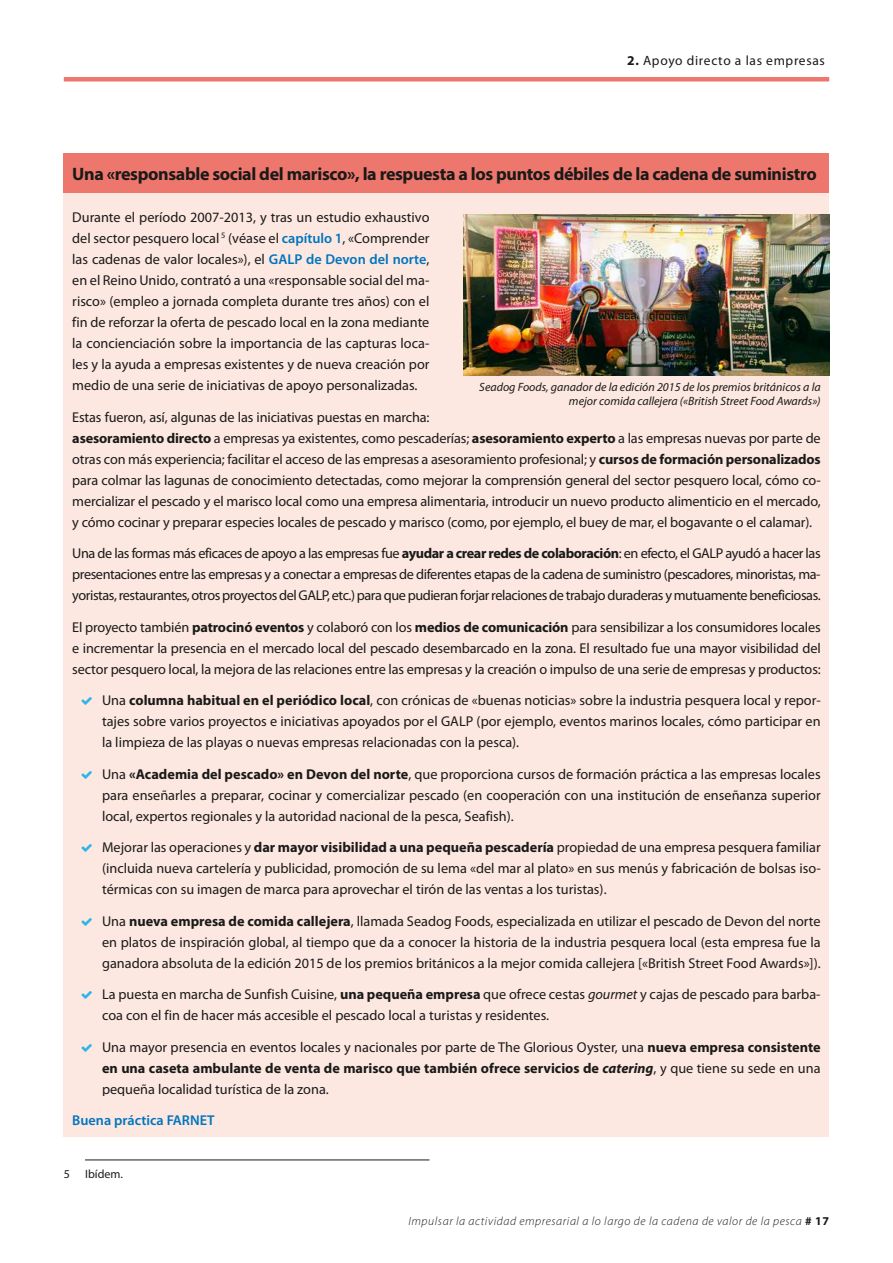
<style>
.page{position:relative;width:893px;height:1263px;background:#fff}
.page>*{position:absolute;margin:0;border:0;box-sizing:border-box;transform-origin:0 0}
.t1{font:700 18px "Myriad Pro";letter-spacing:-.02em;color:#1a1a18}
.t2{font:14.25px/21px "Myriad Pro";letter-spacing:-.01em;color:#1a1a18;text-align:justify}
.t3{font:600 14.25px "Myriad Pro";color:#0075be}
.t4{font:13.5px "Myriad Pro";letter-spacing:.05em;color:#1a1a18}
.t5{font:italic 12px/13.5px "Myriad Pro";color:#1a1a18;text-align:right}
.t6{font:italic 300 12px "Myriad Pro";letter-spacing:.05em;color:#1a1a18}
.t7{font:12px "Myriad Pro";color:#1a1a18}
.s1{font-weight:700}
.s2{font-weight:600;color:#0075be}
.s3{font-style:italic}
.s4{font-weight:700;font-style:italic}
.s5{font-weight:700;font-style:normal}
</style>
<div class="page">
<div style="left:64px;top:77px;width:765px;height:5px;background:#ee776d"></div>
<div style="left:64px;top:154px;width:765px;height:39px;background:#ee776d"></div>
<div style="left:64px;top:193px;width:765px;height:209px;background:#fce7e1"></div>
<div style="left:64px;top:393px;width:765px;height:146px;background:#fce7e1"></div>
<div style="left:64px;top:529px;width:765px;height:83px;background:#fce7e1"></div>
<div style="left:64px;top:603px;width:765px;height:83px;background:#fce7e1"></div>
<hr style="left:85px;top:1160px;width:344px;height:1px;background:#1a1a18">
<div style="left:64px;top:682px;width:765px;height:77px;background:#fce7e1"></div>
<div style="left:64px;top:755px;width:765px;height:78px;background:#fce7e1"></div>
<div style="left:64px;top:829px;width:765px;height:77px;background:#fce7e1"></div>
<div style="left:64px;top:902px;width:765px;height:78px;background:#fce7e1"></div>
<div style="left:64px;top:976px;width:765px;height:56px;background:#fce7e1"></div>
<div style="left:64px;top:1028px;width:765px;height:78px;background:#fce7e1"></div>
<div style="left:64px;top:1096px;width:765px;height:41px;background:#fce7e1"></div>
<img style="left:463px;top:214px;width:366px;height:162px">
<p class="t4" style="left:627px;top:52px;width:199px"><span class="s1">2.</span> Apoyo directo a las empresas</p>
<p class="t1" style="left:72px;top:162px;width:746px">Una «responsable social del marisco», la respuesta a los puntos débiles de la cadena de suministro</p>
<p class="t2" style="left:72px;top:206px;width:359px">Durante el período 2007-2013, y tras un estudio exhaustivo del sector pesquero local <sup>5</sup> (véase el <span class="s2">capítulo 1</span>, «Comprender las cadenas de valor locales»), el <span class="s2">GALP de Devon del norte</span>, en el Reino Unido, contrató a una «responsable social del ma&shy;risco» (empleo a jornada completa durante tres años) con el fin de reforzar la oferta de pescado local en la zona mediante la concienciación sobre la importancia de las capturas loca&shy;les y la ayuda a empresas existentes y de nueva creación por medio de una serie de iniciativas de apoyo personalizadas.</p>
<p class="t2" style="left:72px;top:406px;width:750px;text-align:left">Estas fueron, así, algunas de las iniciativas puestas en marcha:<br><span class="s1">asesoramiento directo</span> a empresas ya existentes, como pescaderías; <span class="s1">asesoramiento experto</span> a las empresas nuevas por parte de otras con más experiencia; facilitar el acceso de las empresas a asesoramiento profesional; y <span class="s1">cursos de formación personalizados </span>para colmar las lagunas de conocimiento detectadas, como mejorar la comprensión general del sector pesquero local, cómo co&shy;mercializar el pescado y el marisco local como una empresa alimentaria, introducir un nuevo producto alimenticio en el mercado, y cómo cocinar y preparar especies locales de pescado y marisco (como, por ejemplo, el buey de mar, el bogavante o el calamar).</p>
<p class="t2" style="left:72px;top:543px;width:750px">Una de las formas más eficaces de apoyo a las empresas fue <span class="s1">ayudar a crear redes de colaboración</span>: en efecto, el GALP ayudó a hacer las presentaciones entre las empresas y a conectar a empresas de diferentes etapas de la cadena de suministro (pescadores, minoristas, ma&shy;yoristas, restaurantes, otros proyectos del GALP, etc.) para que pudieran forjar relaciones de trabajo duraderas y mutuamente beneficiosas.</p>
<p class="t2" style="left:72px;top:616px;width:750px">El proyecto también <span class="s1">patrocinó eventos</span> y colaboró con los <span class="s1">medios de comunicación</span> para sensibilizar a los consumidores locales e incrementar la presencia en el mercado local del pescado desembarcado en la zona. El resultado fue una mayor visibilidad del sector pesquero local, la mejora de las relaciones entre las empresas y la creación o impulso de una serie de empresas y productos:</p>
<p class="t5" style="left:479px;top:380px;width:343px">Seadog Foods, ganador de la edición 2015 de los premios británicos a la mejor comida callejera («British Street Food Awards»)</p>
<p class="t2" style="left:102px;top:689px;width:720px">Una <span class="s1">columna habitual en el periódico local</span>, con crónicas de «buenas noticias» sobre la industria pesquera local y repor&shy;tajes sobre varios proyectos e iniciativas apoyados por el GALP (por ejemplo, eventos marinos locales, cómo participar en la limpieza de las playas o nuevas empresas relacionadas con la pesca).</p>
<p class="t2" style="left:102px;top:763px;width:720px">Una <span class="s1">«Academia del pescado» en Devon del norte</span>, que proporciona cursos de formación práctica a las empresas locales para enseñarles a preparar, cocinar y comercializar pescado (en cooperación con una institución de enseñanza superior local, expertos regionales y la autoridad nacional de la pesca, Seafish).</p>
<p class="t2" style="left:102px;top:836px;width:720px">Mejorar las operaciones y <span class="s1">dar mayor visibilidad a una pequeña pescadería</span> propiedad de una empresa pesquera familiar (incluida nueva cartelería y publicidad, promoción de su lema «del mar al plato» en sus menús y fabricación de bolsas iso&shy;térmicas con su imagen de marca para aprovechar el tirón de las ventas a los turistas).</p>
<p class="t2" style="left:102px;top:910px;width:720px">Una <span class="s1">nueva empresa de comida callejera</span>, llamada Seadog Foods, especializada en utilizar el pescado de Devon del norte en platos de inspiración global, al tiempo que da a conocer la historia de la industria pesquera local (esta empresa fue la ganadora absoluta de la edición 2015 de los premios británicos a la mejor comida callejera [«British Street Food Awards»]).</p>
<p class="t2" style="left:102px;top:983px;width:720px">La puesta en marcha de Sunfish Cuisine, <span class="s1">una pequeña empresa</span> que ofrece cestas <span class="s3">gourmet</span> y cajas de pescado para barba&shy;coa con el fin de hacer más accesible el pescado local a turistas y residentes.</p>
<p class="t2" style="left:102px;top:1036px;width:720px">Una mayor presencia en eventos locales y nacionales por parte de The Glorious Oyster, una <span class="s1">nueva empresa consistente en una caseta ambulante de venta de marisco que también ofrece servicios de</span> <span class="s4">catering</span>, y que tiene su sede en una pequeña localidad turística de la zona.</p>
<p class="t3" style="left:72px;top:1111px;width:144px">Buena práctica FARNET</p>
<p class="t7" style="left:64px;top:1166px;width:8px">5</p>
<p class="t7" style="left:85px;top:1166px;width:39px">Ibídem.</p>
<p class="t6" style="left:408px;top:1214px;width:422px">Impulsar la actividad empresarial a lo largo de la cadena de valor de la pesca <span class="s5"># 17</span></p>
</div>
